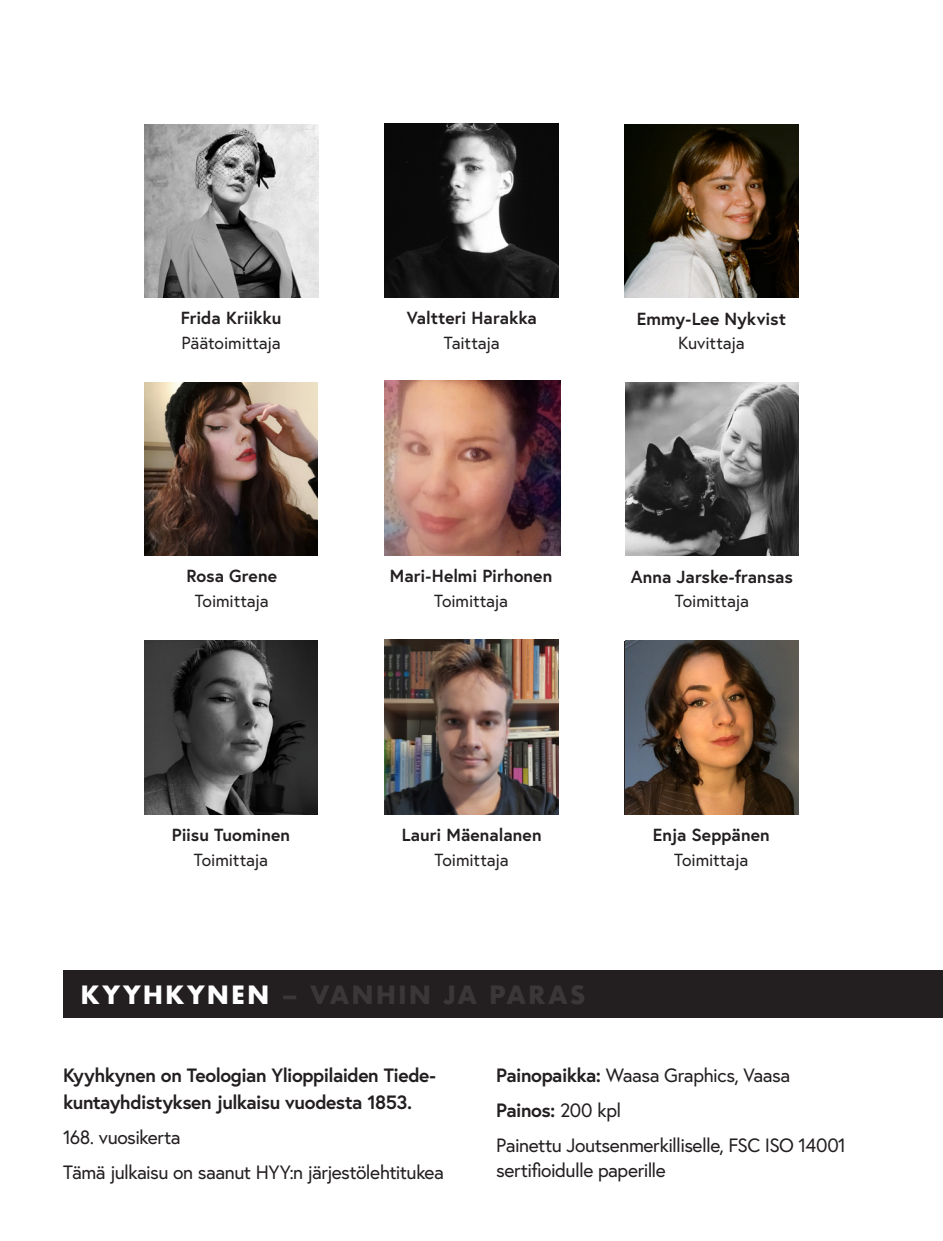
<style>
.page{position:relative;width:943px;height:1241px;background:#fff}
.page>*{position:absolute;margin:0;border:0;box-sizing:border-box;transform-origin:0 0}
.Futura{font:700 24.5px "Futura";letter-spacing:.08em;color:#3b3637}
.t1{font:19.25px/24.5px "Europa";letter-spacing:-.03em;color:#231f20}
.t2{font:700 19.25px "Europa";letter-spacing:-.025em;color:#231f20}
.Nosto{font:700 17.5px "Europa";color:#231f20}
.Titteli{font:17.5px "Europa";letter-spacing:-.01em;color:#231f20}
.s1{color:#fff}
.s2{font-weight:700}
.s3{font-weight:400}
</style>
<div class="page">
<img style="left:385px;top:124px;width:173px;height:173px">
<img style="left:144px;top:124px;width:174px;height:174px">
<img style="left:624px;top:124px;width:174px;height:174px">
<img style="left:625px;top:382px;width:173px;height:173px">
<img style="left:145px;top:382px;width:172px;height:173px">
<img style="left:384px;top:381px;width:176px;height:174px">
<img style="left:144px;top:640px;width:174px;height:174px">
<img style="left:384px;top:640px;width:174px;height:174px">
<img style="left:625px;top:640px;width:173px;height:174px">
<div style="left:63px;top:970px;width:880px;height:47px;background:#231f20"></div>
<p class="Nosto" style="left:181px;top:306px;width:102px">Frida Kriikku</p>
<p class="Titteli" style="left:181px;top:331px;width:101px">Päätoimittaja</p>
<p class="Nosto" style="left:186px;top:564px;width:92px">Rosa Grene</p>
<p class="Titteli" style="left:195px;top:589px;width:76px">Toimittaja</p>
<p class="Nosto" style="left:407px;top:306px;width:131px">Valtteri Harakka</p>
<p class="Titteli" style="left:444px;top:331px;width:57px">Taittaja</p>
<p class="Nosto" style="left:637px;top:306px;width:151px">Emmy-Lee Nykvist</p>
<p class="Titteli" style="left:678px;top:332px;width:68px">Kuvittaja</p>
<p class="Nosto" style="left:390px;top:564px;width:164px">Mari-Helmi Pirhonen</p>
<p class="Titteli" style="left:434px;top:589px;width:76px">Toimittaja</p>
<p class="Nosto" style="left:631px;top:564px;width:164px">Anna Jarske-fransas</p>
<p class="Titteli" style="left:675px;top:589px;width:76px">Toimittaja</p>
<p class="Nosto" style="left:172px;top:822px;width:120px">Piisu Tuominen</p>
<p class="Titteli" style="left:194px;top:848px;width:76px">Toimittaja</p>
<p class="Nosto" style="left:402px;top:822px;width:141px">Lauri Mäenalanen</p>
<p class="Titteli" style="left:434px;top:848px;width:76px">Toimittaja</p>
<p class="Futura" style="left:81px;top:976px;width:506px"><span class="s1">KYYHKYNEN</span> – VANHIN JA PARAS</p>
<p class="Nosto" style="left:652px;top:823px;width:119px">Enja Seppänen</p>
<p class="Titteli" style="left:674px;top:848px;width:76px">Toimittaja</p>
<p class="t2" style="left:63px;top:1062px;width:374px">Kyyhkynen on Teologian Ylioppilaiden Tiede-</p>
<p class="t2" style="left:63px;top:1088px;width:350px">kuntayhdistyksen julkaisu vuodesta 1853.</p>
<p class="t1" style="left:63px;top:1123px;width:119px">168. vuosikerta</p>
<p class="t1" style="left:63px;top:1158px;width:382px">Tämä julkaisu on saanut HYY:n järjestölehtitukea</p>
<p class="t1" style="left:496px;top:1062px;width:295px"><span class="s2">Painopaikka:</span> Waasa Graphics, Vaasa</p>
<p class="t2" style="left:496px;top:1097px;width:126px">Painos: <span class="s3">200 kpl</span></p>
<p class="t1" style="left:496px;top:1132px;width:351px">Painettu Joutsenmerkilliselle, FSC ISO 14001 sertifioidulle paperille</p>
</div>
